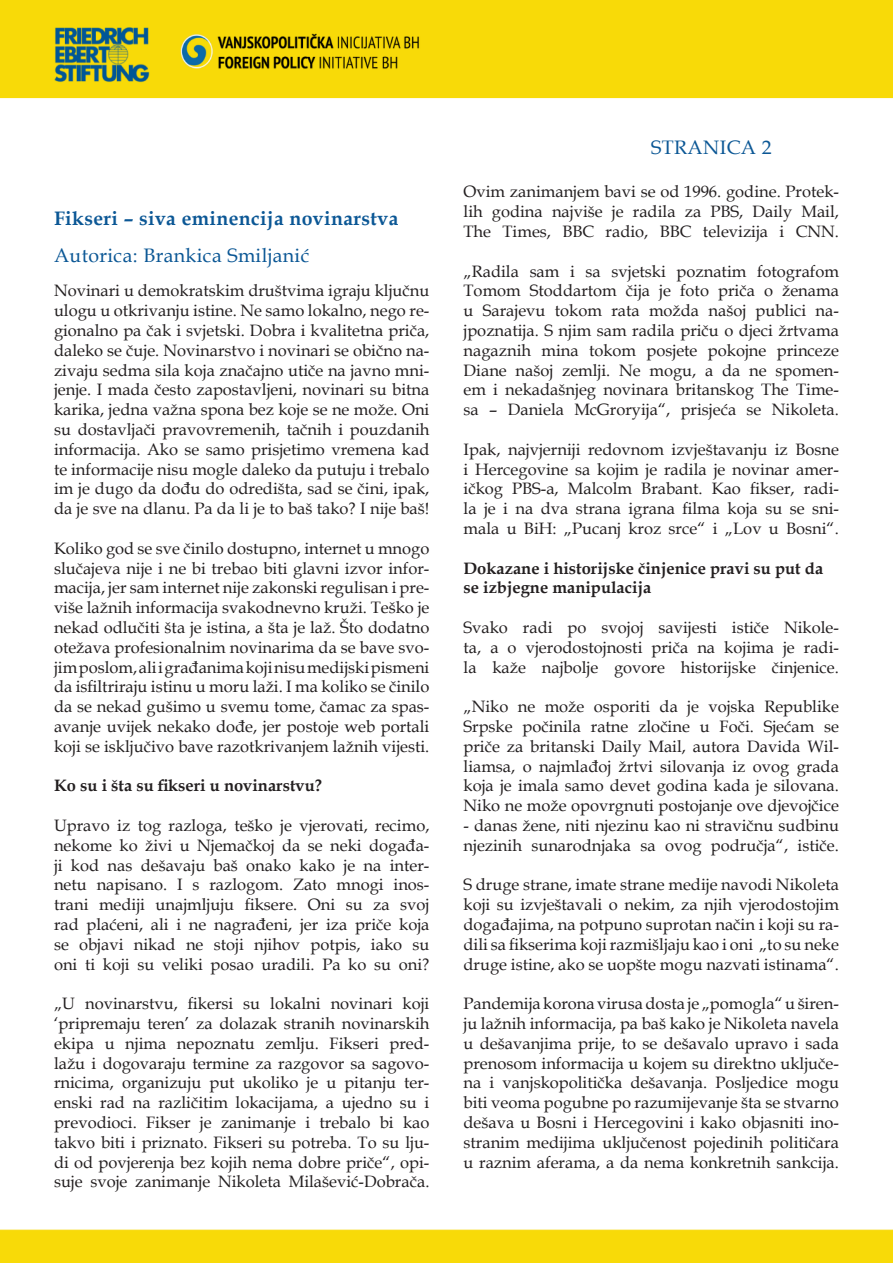
<style>
.page{position:relative;width:893px;height:1263px;background:#fff}
.page>*{position:absolute;margin:0;border:0;box-sizing:border-box;transform-origin:0 0}
.t1{font:19.5px "Book Antiqua";letter-spacing:.02em;color:#0b5795}
.t2{font:700 19.5px "Book Antiqua";letter-spacing:.02em;color:#0b5795}
.t3{font:16.5px/19.8px "Book Antiqua";color:#231f20;text-align:justify}
.t4{font:700 16.5px/19.8px "Book Antiqua";color:#231f20}
</style>
<div class="page">
<img style="left:0;top:0;width:893px;height:1263px">
<p class="t2" style="left:54px;top:205px;width:346px">Fikseri – siva eminencija novinarstva</p>
<p class="t1" style="left:54px;top:241px;width:257px">Autorica: Brankica Smiljanić</p>
<p class="t3" style="left:54px;top:280px;width:377px">Novinari u demokratskim društvima igraju ključnu ulogu u otkrivanju istine. Ne samo lokalno, nego re&shy;gionalno pa čak i svjetski. Dobra i kvalitetna priča, daleko se čuje. Novinarstvo i novinari se obično na&shy;zivaju sedma sila koja značajno utiče na javno mni&shy;jenje. I mada često zapostavljeni, novinari su bitna karika, jedna važna spona bez koje se ne može. Oni su dostavljači pravovremenih, tačnih i pouzdanih informacija. Ako se samo prisjetimo vremena kad te informacije nisu mogle daleko da putuju i trebalo im je dugo da dođu do odredišta, sad se čini, ipak, da je sve na dlanu. Pa da li je to baš tako? I nije baš!</p>
<p class="t3" style="left:54px;top:538px;width:377px">Koliko god se sve činilo dostupno, internet u mnogo slučajeva nije i ne bi trebao biti glavni izvor infor&shy;macija, jer sam internet nije zakonski regulisan i pre&shy;više lažnih informacija svakodnevno kruži. Teško je nekad odlučiti šta je istina, a šta je laž. Što dodatno otežava profesionalnim novinarima da se bave svo&shy;jim poslom, ali i građanima koji nisu medijski pismeni da isfiltriraju istinu u moru laži. I ma koliko se činilo da se nekad gušimo u svemu tome, čamac za spas&shy;avanje uvijek nekako dođe, jer postoje web portali koji se isključivo bave razotkrivanjem lažnih vijesti.</p>
<p class="t4" style="left:54px;top:776px;width:270px">Ko su i šta su fikseri u novinarstvu?</p>
<p class="t3" style="left:54px;top:815px;width:377px">Upravo iz tog razloga, teško je vjerovati, recimo, nekome ko živi u Njemačkoj da se neki događa&shy;ji kod nas dešavaju baš onako kako je na inter&shy;netu napisano. I s razlogom. Zato mnogi inos&shy;trani mediji unajmljuju fiksere. Oni su za svoj rad plaćeni, ali i ne nagrađeni, jer iza priče koja se objavi nikad ne stoji njihov potpis, iako su oni ti koji su veliki posao uradili. Pa ko su oni?</p>
<p class="t3" style="left:54px;top:993px;width:377px">„U novinarstvu, fikersi su lokalni novinari koji ‘pripremaju teren’ za dolazak stranih novinarskih ekipa u njima nepoznatu zemlju. Fikseri pred&shy;lažu i dogovaraju termine za razgovor sa sagovo&shy;rnicima, organizuju put ukoliko je u pitanju ter&shy;enski rad na različitim lokacijama, a ujedno su i prevodioci. Fikser je zanimanje i trebalo bi kao takvo biti i priznato. Fikseri su potreba. To su lju&shy;di od povjerenja bez kojih nema dobre priče“, opi&shy;suje svoje zanimanje Nikoleta Milašević-Dobrača.</p>
<p class="t1" style="left:651px;top:133px;width:122px">STRANICA 2</p>
<p class="t3" style="left:464px;top:181px;width:377px">Ovim zanimanjem bavi se od 1996. godine. Protek&shy;lih godina najviše je radila za PBS, Daily Mail, The Times, BBC radio, BBC televizija i CNN.</p>
<p class="t3" style="left:464px;top:261px;width:377px">„Radila sam i sa svjetski poznatim fotografom Tomom Stoddartom čija je foto priča o ženama u Sarajevu tokom rata možda našoj publici na&shy;jpoznatija. S njim sam radila priču o djeci žrtvama nagaznih mina tokom posjete pokojne princeze Diane našoj zemlji. Ne mogu, a da ne spomen&shy;em i nekadašnjeg novinara britanskog The Time&shy;sa – Daniela McGroryija“, prisjeća se Nikoleta.</p>
<p class="t3" style="left:464px;top:439px;width:377px">Ipak, najvjerniji redovnom izvještavanju iz Bosne i Hercegovine sa kojim je radila je novinar amer&shy;ičkog PBS-a, Malcolm Brabant. Kao fikser, radi&shy;la je i na dva strana igrana filma koja su se sni&shy;mala u BiH: „Pucanj kroz srce“ i „Lov u Bosni“.</p>
<p class="t4" style="left:464px;top:558px;width:361px">Dokazane i historijske činjenice pravi su put da se izbjegne manipulacija</p>
<p class="t3" style="left:464px;top:617px;width:377px">Svako radi po svojoj savijesti ističe Nikole&shy;ta, a o vjerodostojnosti priča na kojima je radi&shy;la kaže najbolje govore historijske činjenice.</p>
<p class="t3" style="left:464px;top:696px;width:377px">„Niko ne može osporiti da je vojska Republike Srpske počinila ratne zločine u Foči. Sjećam se priče za britanski Daily Mail, autora Davida Wil&shy;liamsa, o najmlađoj žrtvi silovanja iz ovog grada koja je imala samo devet godina kada je silovana.<br>Niko ne može opovrgnuti postojanje ove djevojčice</p>
<p class="t3" style="left:464px;top:815px;width:377px">- danas žene, niti njezinu kao ni stravičnu sudbinu njezinih sunarodnjaka sa ovog područja“, ističe.</p>
<p class="t3" style="left:464px;top:874px;width:377px">S druge strane, imate strane medije navodi Nikoleta koji su izvještavali o nekim, za njih vjerodostojim događajima, na potpuno suprotan način i koji su ra&shy;dili sa fikserima koji razmišljaju kao i oni „to su neke druge istine, ako se uopšte mogu nazvati istinama“.</p>
<p class="t3" style="left:464px;top:993px;width:377px">Pandemija korona virusa dosta je „pomogla“ u širen&shy;ju lažnih informacija, pa baš kako je Nikoleta navela u dešavanjima prije, to se dešavalo upravo i sada prenosom informacija u kojem su direktno uključe&shy;na i vanjskopolitička dešavanja. Posljedice mogu biti veoma pogubne po razumijevanje šta se stvarno dešava u Bosni i Hercegovini i kako objasniti ino&shy;stranim medijima uključenost pojedinih političara u raznim aferama, a da nema konkretnih sankcija.</p>
</div>
